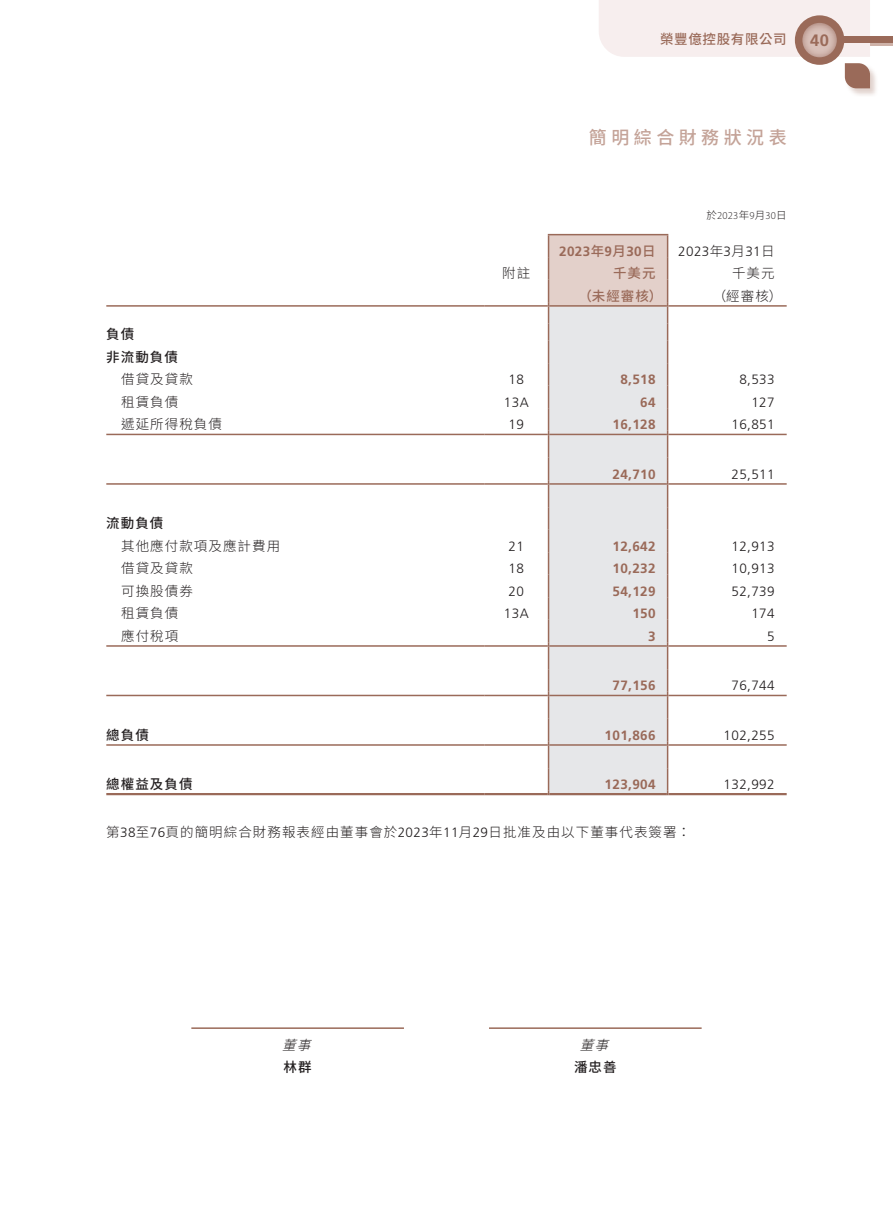
<style>
.page{position:relative;width:893px;height:1212px;background:#fff}
.page>*{position:absolute;margin:0;border:0;box-sizing:border-box;transform-origin:0 0}
.t1{font:500 18px "Source Han Sans TC";letter-spacing:.25em;color:#c4a398}
.t2{font:700 16.5px "Frutiger LT Std";color:#9a6a59}
.Body_Text{font:300 13.5px "Source Han Sans TC";letter-spacing:.08em;color:#231f20}
.Body_Text-2{font:300 13.5px "Frutiger LT Std";letter-spacing:.03em;color:#231f20}
.Body_Text-3{font:700 13.5px "Frutiger LT Std";letter-spacing:.03em;color:#9a6a59}
.Body_Text-4{font:500 13.5px "Source Han Sans TC";letter-spacing:.08em;color:#231f20}
.Body_Text-5{font:500 13.5px "Source Han Sans TC";letter-spacing:.05em;color:#9a6a59}
.Body_Text-6{font:italic 300 13.5px "Source Han Sans TC";color:#231f20}
.t3{font:300 10.5px "Myriad Pro";letter-spacing:.02em;color:#231f20}
.s1{font-family:"Source Han Sans TC";font-weight:500}
.s2{font-family:"Source Han Sans TC"}
.s3{font-family:"Frutiger LT Std"}
</style>
<div class="page">
<div style="left:834px;top:39px;width:59px;height:6px;background:#ceb2a8"></div>
<div style="left:599px;top:0;width:271px;height:57px;background:#f7eeee"></div>
<div style="left:834px;top:36px;width:59px;height:7px;background:#9a6a59"></div>
<div style="left:785px;top:8px;width:68px;height:54px;background:#9a6a59;opacity:.7"></div>
<div style="left:795px;top:15px;width:49px;height:50px;border:8px solid #9a6a59;border-radius:50%"></div>
<div style="left:844px;top:63px;width:35px;height:34px;background:#9a6a59;opacity:.3"></div>
<svg style="left:845px;top:63px;width:25px;height:25px"></svg>
<hr style="left:548px;top:234px;width:120px;height:1px;background:#9a6a59">
<svg style="left:548px;top:235px;width:120px;height:560px;background:#e4e1e2"></svg>
<hr style="left:106px;top:305px;width:379px;height:2px;background:#9a6a59">
<hr style="left:485px;top:305px;width:63px;height:2px;background:#9a6a59">
<hr style="left:549px;top:305px;width:118px;height:2px;background:#9a6a59">
<hr style="left:668px;top:305px;width:119px;height:2px;background:#9a6a59">
<hr style="left:106px;top:434px;width:379px;height:1px;background:#9a6a59">
<hr style="left:485px;top:434px;width:63px;height:1px;background:#9a6a59">
<hr style="left:549px;top:434px;width:118px;height:1px;background:#9a6a59">
<hr style="left:668px;top:434px;width:119px;height:1px;background:#9a6a59">
<hr style="left:106px;top:483px;width:379px;height:2px;background:#9a6a59">
<hr style="left:485px;top:483px;width:63px;height:2px;background:#9a6a59">
<hr style="left:549px;top:483px;width:118px;height:2px;background:#9a6a59">
<hr style="left:668px;top:483px;width:119px;height:2px;background:#9a6a59">
<hr style="left:106px;top:645px;width:379px;height:2px;background:#9a6a59">
<hr style="left:485px;top:645px;width:63px;height:2px;background:#9a6a59">
<hr style="left:549px;top:645px;width:118px;height:2px;background:#9a6a59">
<hr style="left:668px;top:645px;width:119px;height:2px;background:#9a6a59">
<hr style="left:106px;top:695px;width:379px;height:1px;background:#9a6a59">
<hr style="left:485px;top:695px;width:63px;height:1px;background:#9a6a59">
<hr style="left:549px;top:695px;width:118px;height:1px;background:#9a6a59">
<hr style="left:668px;top:695px;width:119px;height:1px;background:#9a6a59">
<hr style="left:106px;top:744px;width:379px;height:2px;background:#9a6a59">
<hr style="left:485px;top:744px;width:63px;height:2px;background:#9a6a59">
<hr style="left:549px;top:744px;width:118px;height:2px;background:#9a6a59">
<hr style="left:668px;top:744px;width:119px;height:2px;background:#9a6a59">
<hr style="left:106px;top:793px;width:379px;height:2px;background:#9a6a59">
<hr style="left:485px;top:793px;width:63px;height:2px;background:#9a6a59">
<hr style="left:549px;top:793px;width:118px;height:2px;background:#9a6a59">
<hr style="left:668px;top:793px;width:119px;height:2px;background:#9a6a59">
<hr style="left:191px;top:1027px;width:213px;height:2px;background:#9a6a59">
<hr style="left:489px;top:1027px;width:213px;height:2px;background:#9a6a59">
<p class="Body_Text-5" style="left:660px;top:31px;width:128px">榮豐億控股有限公司</p>
<p class="t2" style="left:810px;top:31px;width:20px">40</p>
<h1 class="t1" style="left:589px;top:127px;width:199px">簡明綜合財務狀況表</h1>
<p class="Body_Text-3" style="left:559px;top:243px;width:98px">2023<span class="s1">年 月</span>9 30<span class="s1">日</span></p>
<p class="t3" style="left:706px;top:209px;width:82px"><span class="s2">於</span>2023<span class="s2">年月</span>9 30<span class="s2">日</span></p>
<p class="Body_Text-2" style="left:678px;top:243px;width:98px">2023<span class="s2">年 月</span>3 31<span class="s2">日</span></p>
<p class="Body_Text" style="left:502px;top:265px;width:30px">附註</p>
<p class="Body_Text-5" style="left:613px;top:265px;width:44px">千美元</p>
<p class="Body_Text" style="left:732px;top:265px;width:44px">千美元</p>
<p class="Body_Text-5" style="left:578px;top:288px;width:85px">（未經審核）</p>
<p class="Body_Text" style="left:713px;top:288px;width:71px">（經審核(</p>
<p class="Body_Text-4" style="left:106px;top:326px;width:30px">負債</p>
<p class="Body_Text-4" style="left:106px;top:349px;width:73px">非流動負債</p>
<p class="Body_Text" style="left:121px;top:371px;width:73px">借貸及貸款</p>
<p class="Body_Text-2" style="left:509px;top:372px;width:17px">18</p>
<p class="Body_Text-3" style="left:620px;top:371px;width:37px">8,518</p>
<p class="Body_Text-2" style="left:739px;top:372px;width:37px">8,533</p>
<p class="Body_Text" style="left:121px;top:394px;width:59px">租賃負債</p>
<p class="Body_Text-2" style="left:504px;top:394px;width:26px">13A</p>
<p class="Body_Text-3" style="left:640px;top:394px;width:17px">64</p>
<p class="Body_Text-2" style="left:751px;top:394px;width:25px">127</p>
<p class="Body_Text" style="left:121px;top:416px;width:102px">遞延所得稅負債</p>
<p class="Body_Text-2" style="left:509px;top:417px;width:17px">19</p>
<p class="Body_Text-3" style="left:612px;top:416px;width:45px">16,128</p>
<p class="Body_Text-2" style="left:731px;top:417px;width:45px">16,851</p>
<p class="Body_Text-3" style="left:612px;top:466px;width:45px">24,710</p>
<p class="Body_Text-2" style="left:731px;top:466px;width:45px">25,511</p>
<p class="Body_Text-4" style="left:106px;top:515px;width:59px">流動負債</p>
<p class="Body_Text" style="left:121px;top:538px;width:161px">其他應付款項及應計費用</p>
<p class="Body_Text-2" style="left:509px;top:538px;width:17px">21</p>
<p class="Body_Text-3" style="left:612px;top:538px;width:45px">12,642</p>
<p class="Body_Text-2" style="left:731px;top:538px;width:45px">12,913</p>
<p class="Body_Text" style="left:121px;top:560px;width:73px">借貸及貸款</p>
<p class="Body_Text-2" style="left:509px;top:561px;width:17px">18</p>
<p class="Body_Text-3" style="left:612px;top:560px;width:45px">10,232</p>
<p class="Body_Text-2" style="left:731px;top:561px;width:45px">10,913</p>
<p class="Body_Text" style="left:121px;top:583px;width:73px">可換股債券</p>
<p class="Body_Text-2" style="left:509px;top:583px;width:17px">20</p>
<p class="Body_Text-3" style="left:612px;top:583px;width:45px">54,129</p>
<p class="Body_Text-2" style="left:731px;top:583px;width:45px">52,739</p>
<p class="Body_Text" style="left:121px;top:605px;width:59px">租賃負債</p>
<p class="Body_Text-2" style="left:504px;top:606px;width:26px">13A</p>
<p class="Body_Text-3" style="left:632px;top:605px;width:25px">150</p>
<p class="Body_Text-2" style="left:751px;top:606px;width:25px">174</p>
<p class="Body_Text" style="left:121px;top:628px;width:59px">應付稅項</p>
<p class="Body_Text-3" style="left:648px;top:628px;width:9px">3</p>
<p class="Body_Text-2" style="left:767px;top:628px;width:9px">5</p>
<p class="Body_Text-3" style="left:612px;top:677px;width:45px">77,156</p>
<p class="Body_Text-2" style="left:731px;top:678px;width:45px">76,744</p>
<p class="Body_Text-4" style="left:106px;top:727px;width:44px">總負債</p>
<p class="Body_Text-3" style="left:605px;top:727px;width:53px">101,866</p>
<p class="Body_Text-2" style="left:724px;top:727px;width:53px">102,255</p>
<p class="Body_Text-4" style="left:106px;top:776px;width:88px">總權益及負債</p>
<p class="Body_Text" style="left:106px;top:824px;width:586px">第<span class="s3">38</span>至<span class="s3">76</span>頁的簡明綜合財務報表經由董事會於<span class="s3">2023</span>年<span class="s3">11</span>月<span class="s3">29</span>日批准及由以下董事代表簽署：</p>
<p class="Body_Text-3" style="left:605px;top:776px;width:53px">123,904</p>
<p class="Body_Text-2" style="left:724px;top:777px;width:53px">132,992</p>
<p class="Body_Text-6" style="left:282px;top:1037px;width:40px">董事</p>
<p class="Body_Text-4" style="left:284px;top:1060px;width:30px">林群</p>
<p class="Body_Text-6" style="left:580px;top:1037px;width:40px">董事</p>
<p class="Body_Text-4" style="left:574px;top:1060px;width:44px">潘忠善</p>
</div>
